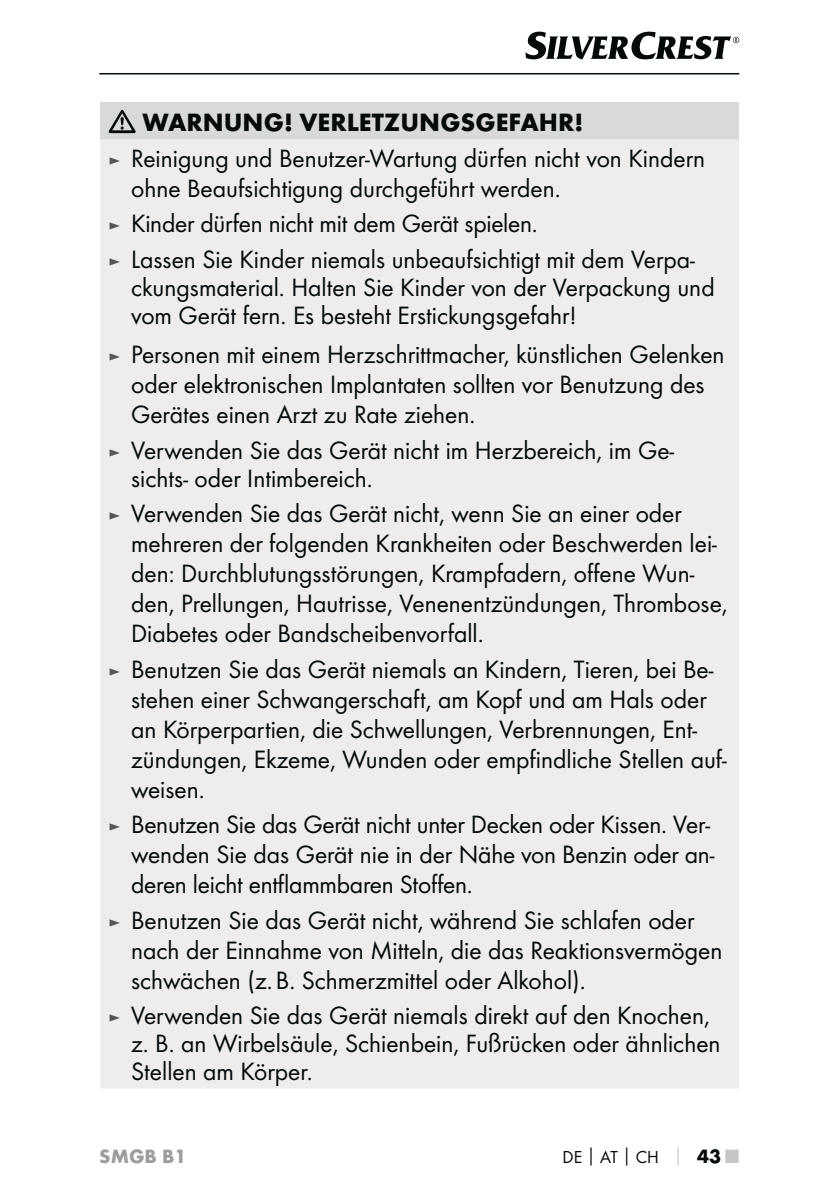
<style>
.page{position:relative;width:840px;height:1191px;background:#fff}
.page>*{position:absolute;margin:0;border:0;box-sizing:border-box;transform-origin:0 0}
.t1{font:26px/30px "Futura Boo";color:#040909}
.t2{font:700 26px "Futura";color:#040909}
.t3{font:700 20px "Futura";color:#9d9d9d}
.t4{font:18px "Futura Boo";color:#040909}
.s1{font-size:18px;color:#575656}
.s2{font-family:"Futura";font-weight:700}
.s3{font-family:"Futura";font-weight:700;color:#c7c6c6}
.s4{font-family:"Futura";font-weight:700;font-size:20px}
.s5{font-family:"Futura";font-weight:700;font-size:20px;color:#c7c6c6}
</style>
<div class="page">
<hr style="left:99px;top:73px;width:639px;height:1px;background:#040909">
<svg style="left:525px;top:32px;width:213px;height:28px"></svg>
<div style="left:100px;top:102px;width:638px;height:37px;background:#dad9d9"></div>
<div style="left:100px;top:139px;width:638px;height:949px;background:#eeedec"></div>
<svg style="left:109px;top:110px;width:26px;height:23px"></svg>
<p class="t2" style="left:142px;top:112px;width:442px">WARNUNG! VERLETZUNGSGEFAHR!</p>
<p class="t1" style="left:131px;top:144px;width:575px;text-indent:-23px"><span class="s1">►</span> Reinigung und Benutzer-Wartung dürfen nicht von Kindern ohne Beaufsichtigung durchgeführt werden.</p>
<p class="t1" style="left:108px;top:207px;width:587px;line-height:35.6px"><span class="s1">►</span> Kinder dürfen nicht mit dem Gerät spielen.<br><span class="s1">►</span> Lassen Sie Kinder niemals unbeaufsichtigt mit dem Verpa-</p>
<p class="t1" style="left:131px;top:274px;width:584px;line-height:28px">ckungsmaterial. Halten Sie Kinder von der Verpackung und vom Gerät fern. Es besteht Erstickungsgefahr!</p>
<p class="t1" style="left:131px;top:341px;width:594px;text-indent:-23px"><span class="s1">►</span> Personen mit einem Herzschrittmacher, künstlichen Gelenken oder elektronischen Implantaten sollten vor Benutzung des<br>Gerätes einen Arzt zu Rate ziehen.</p>
<p class="t1" style="left:131px;top:437px;width:544px;line-height:28px;text-indent:-23px"><span class="s1">►</span> Verwenden Sie das Gerät nicht im Herzbereich, im Ge&shy;sichts- oder Intimbereich.</p>
<p class="t1" style="left:131px;top:500px;width:597px;text-indent:-23px"><span class="s1">►</span> Verwenden Sie das Gerät nicht, wenn Sie an einer oder mehreren der folgenden Krankheiten oder Beschwerden lei&shy;den: Durchblutungsstörungen, Krampfadern, offene Wun&shy;den, Prellungen, Hautrisse, Venenentzündungen, Thrombose, Diabetes oder Bandscheibenvorfall.</p>
<p class="t1" style="left:131px;top:655px;width:597px;text-indent:-23px"><span class="s1">►</span> Benutzen Sie das Gerät niemals an Kindern, Tieren, bei Be&shy;stehen einer Schwangerschaft, am Kopf und am Hals oder an Körperpartien, die Schwellungen, Verbrennungen, Ent&shy;zündungen, Ekzeme, Wunden oder empfindliche Stellen auf&shy;weisen.</p>
<p class="t1" style="left:131px;top:811px;width:584px;text-indent:-23px"><span class="s1">►</span> Benutzen Sie das Gerät nicht unter Decken oder Kissen. Ver&shy;wenden Sie das Gerät nie in der Nähe von Benzin oder an&shy;deren leicht entflammbaren Stoffen.</p>
<p class="t1" style="left:131px;top:906px;width:592px;text-indent:-23px"><span class="s1">►</span> Benutzen Sie das Gerät nicht, während Sie schlafen oder nach der Einnahme von Mitteln, die das Reaktionsvermögen schwächen (z. B. Schmerzmittel oder Alkohol).</p>
<p class="t1" style="left:131px;top:1003px;width:590px;line-height:28px;text-indent:-23px"><span class="s1">►</span> Verwenden Sie das Gerät niemals direkt auf den Knochen, z. B. an Wirbelsäule, Schienbein, Fußrücken oder ähnlichen<br>Stellen am Körper.</p>
<p class="t3" style="left:99px;top:1148px;width:88px">SMGB B1</p>
<p class="t4" style="left:562px;top:1148px;width:178px">DE<span class="s2">│</span>AT<span class="s2">│</span>CH <span class="s3">│</span> <span class="s4">43</span> <span class="s5">■</span></p>
</div>
